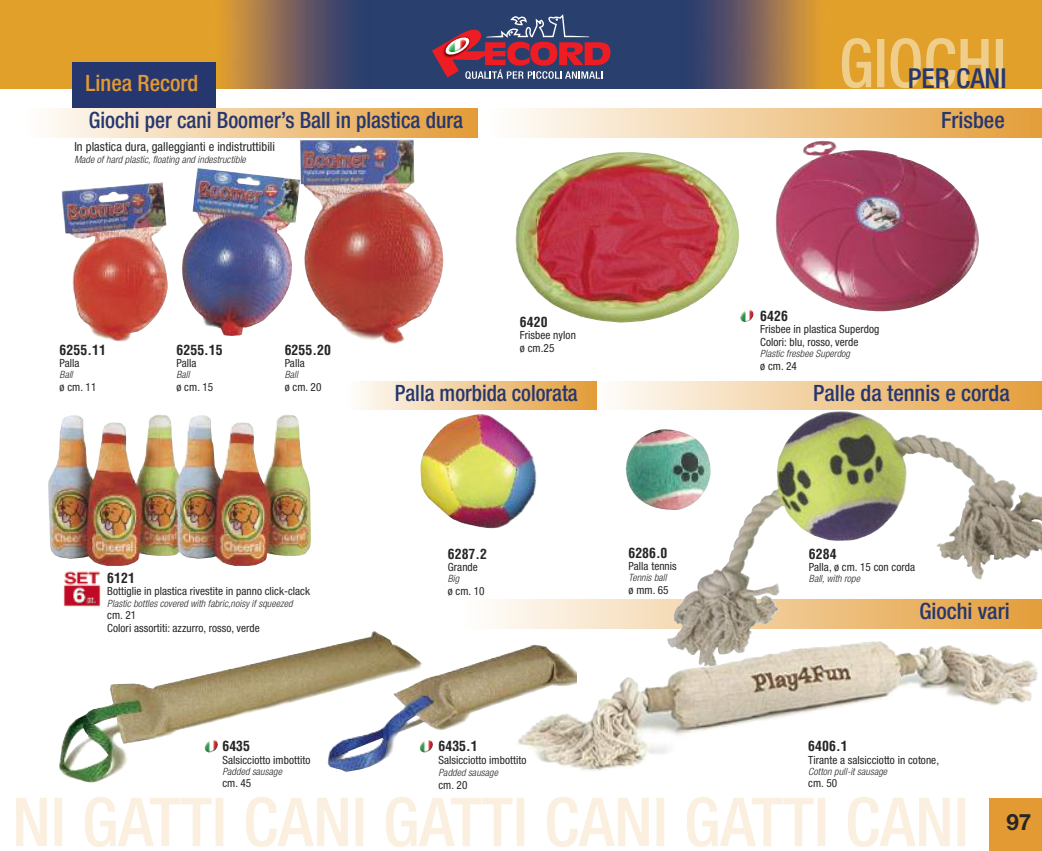
<style>
.page{position:relative;width:1042px;height:851px;background:#fff}
.page>*{position:absolute;margin:0;border:0;box-sizing:border-box;transform-origin:0 0}
.t1{font:500 condensed 27.5px "Helvetica Neue";color:#26376f}
.t2{font:500 condensed 22.5px "Helvetica Neue";color:#26376f;scale:.96 1}
.t3{font:500 condensed 22.5px "Helvetica Neue";color:#26376f}
.t4{font:500 condensed 22.5px "Helvetica Neue";color:#26376f;scale:.94 1}
.t5{font:500 condensed 22.5px "Helvetica Neue";color:#e39a33}
.t6{font:700 22.5px "Helvetica Neue";color:#272627}
.t7{font:700 condensed 13.75px "Helvetica";letter-spacing:.005em;color:#272627}
.t8{font:condensed 12.5px "Helvetica Neue";letter-spacing:.005em;color:#272627}
.t9{font:condensed 11.25px/12.5px "Helvetica Neue";letter-spacing:.005em;color:#272627}
.t10{font:italic 300 condensed 10px "Helvetica Neue";letter-spacing:.01em;color:#272627}
</style>
<div class="page">
<div style="left:591px;top:381px;width:451px;height:29px;background:linear-gradient(to right,#fff,#e49e3b)"></div>
<div style="left:346px;top:381px;width:251px;height:29px;background:linear-gradient(to right,#fff,#e39b36)"></div>
<div style="left:989px;top:797px;width:53px;height:53px;background:#e39a33"></div>
<svg style="left:16px;top:797px;width:889px;height:49px"></svg>
<img style="left:1px;top:0;width:1041px;height:89px">
<img style="left:842px;top:38px;width:161px;height:50px">
<svg style="left:432px;top:14px;width:178px;height:65px;background:#6b4566"></svg>
<img style="left:448px;top:39px;width:18px;height:13px">
<div style="left:72px;top:62px;width:144px;height:50px;background:#26376f"></div>
<svg style="left:492px;top:599px;width:175px;height:29px;background:#f9ead6"></svg>
<div style="left:486px;top:109px;width:556px;height:28px;background:linear-gradient(to right,#fff,#e49e3a)"></div>
<img style="left:667px;top:411px;width:375px;height:229px">
<img style="left:59px;top:631px;width:333px;height:151px">
<img style="left:327px;top:644px;width:198px;height:127px">
<img style="left:525px;top:640px;width:513px;height:131px">
<img style="left:775px;top:141px;width:204px;height:170px">
<img style="left:515px;top:152px;width:224px;height:170px">
<img style="left:420px;top:414px;width:116px;height:115px">
<img style="left:182px;top:168px;width:118px;height:168px">
<img style="left:300px;top:139px;width:143px;height:205px">
<img style="left:48px;top:414px;width:263px;height:152px">
<img style="left:64px;top:571px;width:36px;height:35px">
<div style="left:23px;top:109px;width:454px;height:28px;background:linear-gradient(to right,#fff,#e39b36)"></div>
<img style="left:625px;top:428px;width:86px;height:82px">
<img style="left:204px;top:739px;width:14px;height:13px">
<img style="left:419px;top:739px;width:14px;height:13px">
<img style="left:740px;top:310px;width:14px;height:12px">
<img style="left:61px;top:182px;width:107px;height:160px">
<p class="t5" style="left:86px;top:75px;width:114px">Linea Record</p>
<p class="t1" style="left:908px;top:69px;width:100px">PER CANI</p>
<p class="t2" style="left:89px;top:112px;width:391px">Giochi per cani Boomer’s Ball in plastica dura</p>
<p class="t8" style="left:74px;top:142px;width:202px">In plastica dura, galleggianti e indistruttibili</p>
<p class="t10" style="left:74px;top:155px;width:173px">Made of hard plastic, floating and indestructible</p>
<p class="t3" style="left:941px;top:112px;width:65px">Frisbee</p>
<p class="t7" style="left:60px;top:342px;width:48px">6255.11</p>
<p class="t9" style="left:60px;top:358px;width:21px">Palla</p>
<p class="t10" style="left:60px;top:371px;width:15px">Ball</p>
<p class="t9" style="left:60px;top:381px;width:38px">ø cm. 11</p>
<p class="t7" style="left:176px;top:342px;width:48px">6255.15</p>
<p class="t9" style="left:176px;top:358px;width:21px">Palla</p>
<p class="t10" style="left:176px;top:371px;width:15px">Ball</p>
<p class="t9" style="left:176px;top:381px;width:38px">ø cm. 15</p>
<p class="t7" style="left:285px;top:342px;width:48px">6255.20</p>
<p class="t9" style="left:285px;top:358px;width:21px">Palla</p>
<p class="t10" style="left:285px;top:371px;width:15px">Ball</p>
<p class="t9" style="left:285px;top:381px;width:38px">ø cm. 20</p>
<p class="t7" style="left:107px;top:570px;width:29px">6121</p>
<p class="t9" style="left:107px;top:586px;width:204px">Bottiglie in plastica rivestite in panno click-clack</p>
<p class="t10" style="left:107px;top:599px;width:187px">Plastic bottles covered with fabric,noisy if squeezed</p>
<p class="t9" style="left:107px;top:609px;width:154px">cm. 21<br>Colori assortiti: azzurro, rosso, verde</p>
<p class="t7" style="left:222px;top:738px;width:29px">6435</p>
<p class="t9" style="left:222px;top:754px;width:89px">Salsicciotto imbottito</p>
<p class="t10" style="left:222px;top:767px;width:61px">Padded sausage</p>
<p class="t9" style="left:222px;top:777px;width:30px">cm. 45</p>
<p class="t7" style="left:520px;top:314px;width:29px">6420</p>
<p class="t9" style="left:520px;top:330px;width:57px">Frisbee nylon ø cm.25</p>
<p class="t7" style="left:760px;top:308px;width:29px">6426</p>
<p class="t9" style="left:760px;top:324px;width:121px">Frisbee in plastica Superdog<br>Colori: blu, rosso, verde</p>
<p class="t10" style="left:760px;top:350px;width:91px">Plastic fresbee Superdog</p>
<p class="t9" style="left:760px;top:360px;width:38px">ø cm. 24</p>
<p class="t4" style="left:395px;top:385px;width:196px">Palla morbida colorata</p>
<p class="t3" style="left:813px;top:385px;width:198px">Palle da tennis e corda</p>
<p class="t7" style="left:448px;top:545px;width:41px">6287.2</p>
<p class="t9" style="left:448px;top:561px;width:32px">Grande</p>
<p class="t10" style="left:448px;top:575px;width:13px">Big</p>
<p class="t9" style="left:448px;top:585px;width:38px">ø cm. 10</p>
<p class="t7" style="left:438px;top:738px;width:41px">6435.1</p>
<p class="t9" style="left:438px;top:754px;width:89px">Salsicciotto imbottito</p>
<p class="t10" style="left:438px;top:768px;width:61px">Padded sausage</p>
<p class="t9" style="left:438px;top:779px;width:30px">cm. 20</p>
<p class="t7" style="left:628px;top:544px;width:40px">6286.0</p>
<p class="t9" style="left:628px;top:560px;width:50px">Palla tennis</p>
<p class="t10" style="left:628px;top:574px;width:40px">Tennis ball</p>
<p class="t9" style="left:628px;top:584px;width:42px">ø mm. 65</p>
<p class="t7" style="left:809px;top:545px;width:29px">6284</p>
<p class="t9" style="left:809px;top:561px;width:108px">Palla, ø cm. 15 con corda</p>
<p class="t10" style="left:809px;top:575px;width:53px">Ball, with rope</p>
<p class="t3" style="left:919px;top:603px;width:92px">Giochi vari</p>
<p class="t7" style="left:808px;top:738px;width:41px">6406.1</p>
<p class="t9" style="left:808px;top:754px;width:132px">Tirante a salsicciotto in cotone,</p>
<p class="t10" style="left:808px;top:767px;width:80px">Cotton pull-it sausage</p>
<p class="t9" style="left:808px;top:777px;width:30px">cm. 50</p>
<p class="t6" style="left:1006px;top:808px;width:27px">97</p>
</div>
